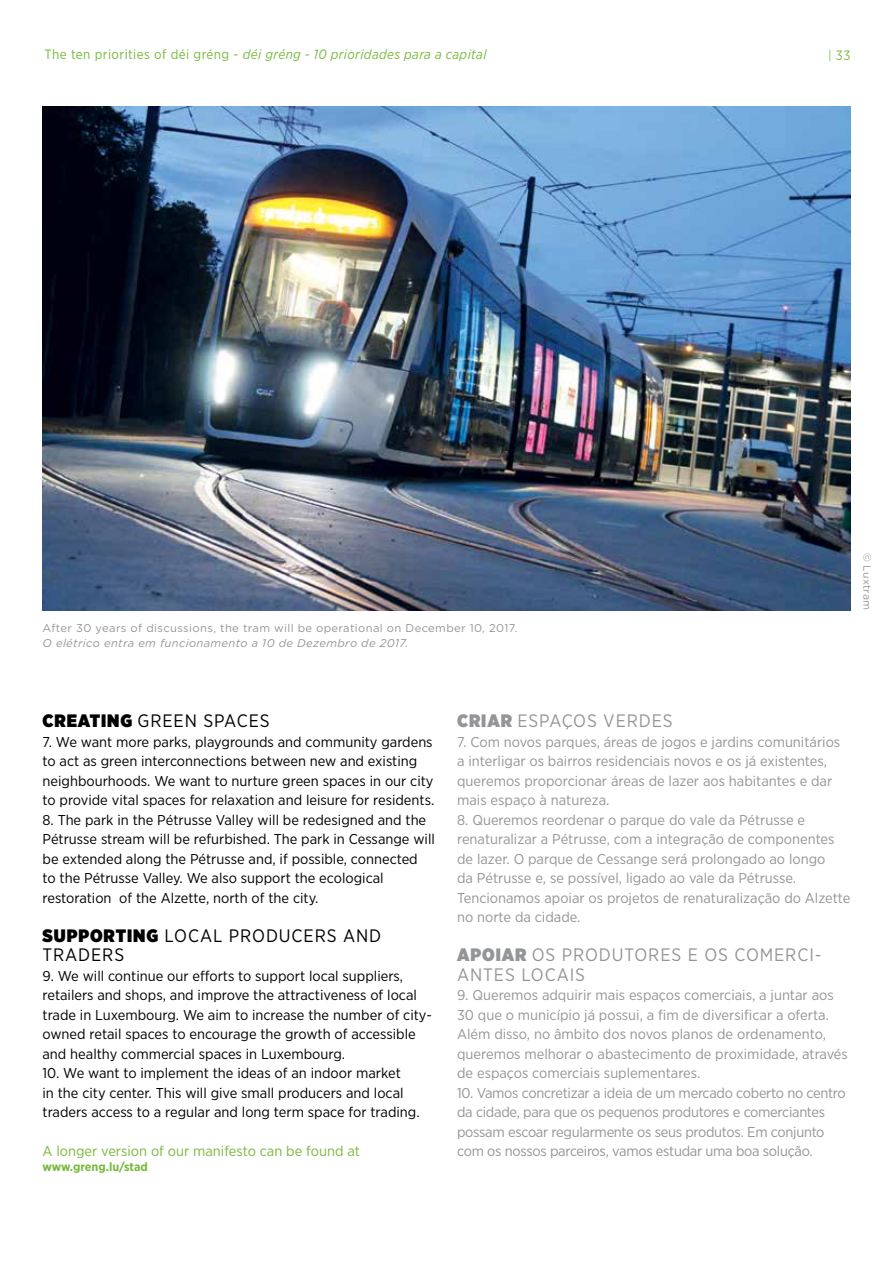
<style>
.page{position:relative;width:893px;height:1263px;background:#fff}
.page>*{position:absolute;margin:0;border:0;box-sizing:border-box;transform-origin:0 0}
.t1{font:18px/19.5px "Gotham Narrow";letter-spacing:.05em;color:#939598}
.t2{font:18px/19.5px "Gotham Narrow";letter-spacing:.05em;color:#000}
.t3{font:14.25px/19.5px "Gotham Narrow";color:#000;scale:1.04 1}
.t4{font:14.25px/19.5px "Gotham Narrow";color:#939598;scale:1.04 1}
.t5{font:14.25px/19.5px "Gotham Narrow";letter-spacing:-.02em;color:#939598;scale:1.04 1}
.t6{font:14.25px "Gotham Narrow";color:#79b93e;scale:1.04 1}
.t7{font:italic 13.5px "Gotham Narrow";letter-spacing:.03em;color:#79b93e}
.t8{font:13.5px "Gotham Narrow";color:#79b93e}
.t9{font:700 12px "Gotham Narrow";color:#79b93e;scale:1.04 1}
.t10{font:11.25px "Gotham Rounded";letter-spacing:.03em;color:#939598}
.t11{font:italic 11.25px "Gotham Rounded";letter-spacing:.03em;color:#939598}
.t12{font:10.5px "Gotham Rounded";letter-spacing:.02em;color:#939598}
.s1{font-style:normal}
.s2{font-family:"Gotham HTF";font-stretch:condensed}
.s3{font-weight:900}
</style>
<div class="page">
<img style="left:43px;top:106px;width:807px;height:504px">
<p class="t7" style="left:45px;top:46px;width:443px"><span class="s1">The ten priorities of déi gréng -</span> déi gréng - 10 prioridades para a capital</p>
<p class="t8" style="left:829px;top:47px;width:23px"><span class="s2">|</span> 33</p>
<p class="t10" style="left:43px;top:620px;width:476px">After 30 years of discussions, the tram will be operational on December 10, 2017.</p>
<p class="t11" style="left:43px;top:635px;width:367px">O elétrico entra em funcionamento a 10 de Dezembro de 2017.</p>
<p class="t12" style="left:874px;top:553px;width:58px;rotate:90deg">© Luxtram</p>
<p class="t2" style="left:43px;top:711px;width:229px"><span class="s3">CREATING</span> GREEN SPACES</p>
<p class="t3" style="left:43px;top:732px;width:378px">7. We want more parks, playgrounds and community gardens to act as green interconnections between new and existing neighbourhoods. We want to nurture green spaces in our city to provide vital spaces for relaxation and leisure for residents.</p>
<p class="t3" style="left:43px;top:810px;width:379px">8. The park in the Pétrusse Valley will be redesigned and the Pétrusse stream will be refurbished. The park in Cessange will be extended along the Pétrusse and, if possible, connected<br>to the Pétrusse Valley. We also support the ecological restoration of the Alzette, north of the city.</p>
<p class="t2" style="left:43px;top:925px;width:340px"><span class="s3">SUPPORTING</span> LOCAL PRODUCERS AND<br>TRADERS</p>
<p class="t3" style="left:43px;top:966px;width:376px">9. We will continue our efforts to support local suppliers, retailers and shops, and improve the attractiveness of local trade in Luxembourg. We aim to increase the number of city&shy;owned retail spaces to encourage the growth of accessible and healthy commercial spaces in Luxembourg.</p>
<p class="t3" style="left:43px;top:1063px;width:364px">10. We want to implement the ideas of an indoor market<br>in the city center. This will give small producers and local traders access to a regular and long term space for trading.</p>
<p class="t6" style="left:43px;top:1142px;width:307px">A longer version of our manifesto can be found at</p>
<p class="t9" style="left:43px;top:1159px;width:103px">www.greng.lu/stad</p>
<p class="t1" style="left:457px;top:711px;width:217px"><span class="s3">CRIAR</span> ESPAÇOS VERDES</p>
<p class="t4" style="left:457px;top:732px;width:370px">7. Com novos parques, áreas de jogos e jardins comunitários a interligar os bairros residenciais novos e os já existentes, queremos proporcionar áreas de lazer aos habitantes e dar mais espaço à natureza.</p>
<p class="t4" style="left:457px;top:810px;width:380px">8. Queremos reordenar o parque do vale da Pétrusse e renaturalizar a Pétrusse, com a integração de componentes de lazer. O parque de Cessange será prolongado ao longo<br>da Pétrusse e, se possível, ligado ao vale da Pétrusse.<br>Tencionamos apoiar os projetos de renaturalização do Alzette no norte da cidade.</p>
<p class="t1" style="left:457px;top:945px;width:366px"><span class="s3">APOIAR</span> OS PRODUTORES E OS COMERCI-<br>ANTES LOCAIS</p>
<p class="t4" style="left:457px;top:985px;width:377px">9. Queremos adquirir mais espaços comerciais, a juntar aos 30 que o município já possui, a fim de diversificar a oferta.<br>Além disso, no âmbito dos novos planos de ordenamento, queremos melhorar o abastecimento de proximidade, através de espaços comerciais suplementares.</p>
<p class="t5" style="left:457px;top:1083px;width:375px">10. Vamos concretizar a ideia de um mercado coberto no centro da cidade, para que os pequenos produtores e comerciantes possam escoar regularmente os seus produtos. Em conjunto com os nossos parceiros, vamos estudar uma boa solução.</p>
</div>
